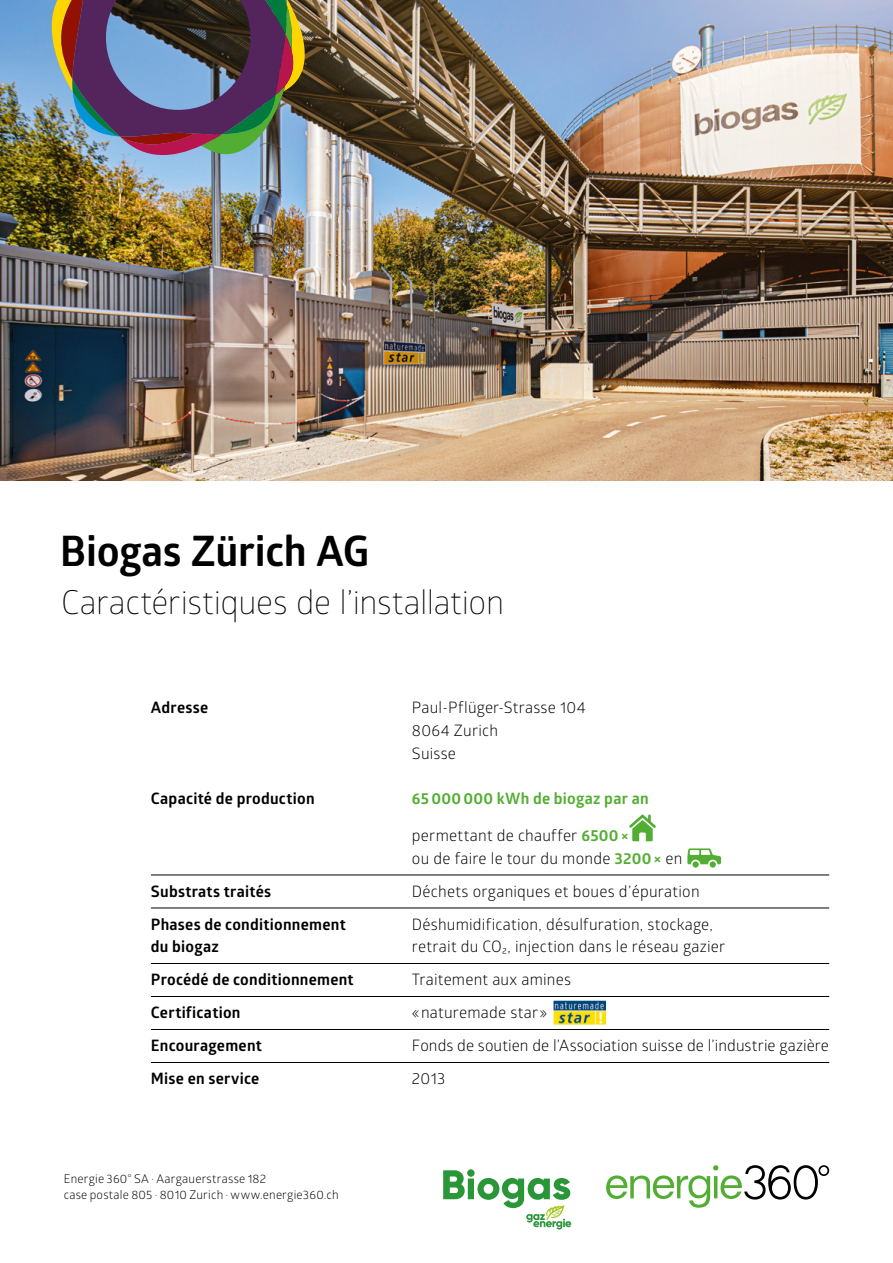
<style>
.page{position:relative;width:893px;height:1263px;background:#fff}
.page>*{position:absolute;margin:0;border:0;box-sizing:border-box;transform-origin:0 0}
.t1{font:700 42px "Glober";letter-spacing:-.005em;color:#000}
.t2{font:300 33px "Glober";letter-spacing:-.01em;color:#000}
.t3{font:15.75px/22.5px "Glober";letter-spacing:.015em;color:#000}
.t4{font:700 15.75px "Glober";letter-spacing:.015em;color:#000}
.t5{font:700 15.75px "Glober";letter-spacing:.015em;color:#52ae32}
.t6{font:12px/16.5px "Glober";letter-spacing:.02em;color:#000}
.s1{font-weight:700;color:#52ae32}
</style>
<div class="page">
<img style="left:0;top:0;width:893px;height:480px">
<svg style="left:606px;top:1165px;width:223px;height:43px"></svg>
<img style="left:52px;top:0;width:253px;height:155px">
<svg style="left:443px;top:1169px;width:128px;height:60px"></svg>
<hr style="left:151px;top:875px;width:678px;height:1px;background:#000">
<hr style="left:151px;top:908px;width:678px;height:1px;background:#000">
<hr style="left:151px;top:963px;width:678px;height:1px;background:#000">
<hr style="left:151px;top:996px;width:678px;height:1px;background:#000">
<hr style="left:151px;top:1029px;width:678px;height:1px;background:#000">
<hr style="left:151px;top:1062px;width:678px;height:1px;background:#000">
<svg style="left:687px;top:848px;width:34px;height:19px"></svg>
<svg style="left:629px;top:814px;width:27px;height:27px"></svg>
<img style="left:554px;top:1001px;width:52px;height:24px">
<h1 class="t1" style="left:60px;top:521px;width:311px">Biogas Zürich AG</h1>
<h2 class="t2" style="left:61px;top:579px;width:444px">Caractéristiques de l’installation</h2>
<p class="t4" style="left:151px;top:697px;width:59px">Adresse</p>
<p class="t3" style="left:412px;top:696px;width:175px">Paul-Pflüger-Strasse 104<br>8064 Zurich<br>Suisse</p>
<p class="t4" style="left:151px;top:787px;width:165px">Capacité de production</p>
<p class="t5" style="left:412px;top:787px;width:238px">65000000 kWh de biogaz par an</p>
<p class="t3" style="left:412px;top:823px;width:272px">permettant de chauffer <span class="s1">6500×<br></span>ou de faire le tour du monde <span class="s1">3200×</span> en</p>
<p class="t4" style="left:151px;top:880px;width:122px">Substrats traités</p>
<p class="t3" style="left:412px;top:879px;width:289px">Déchets organiques et boues d’épuration</p>
<p class="t4" style="left:151px;top:913px;width:196px">Phases de conditionnement</p>
<p class="t3" style="left:412px;top:912px;width:302px">Déshumidification, désulfuration, stockage,</p>
<p class="t4" style="left:151px;top:935px;width:70px">du biogaz</p>
<p class="t3" style="left:412px;top:934px;width:315px">retrait du CO₂, injection dans le réseau gazier</p>
<p class="t4" style="left:151px;top:968px;width:204px">Procédé de conditionnement</p>
<p class="t3" style="left:412px;top:967px;width:161px">Traitement aux amines</p>
<p class="t4" style="left:151px;top:1001px;width:91px">Certification</p>
<p class="t3" style="left:412px;top:1000px;width:137px">«naturemade star»</p>
<p class="t4" style="left:151px;top:1034px;width:113px">Encouragement</p>
<p class="t3" style="left:412px;top:1033px;width:418px">Fonds de soutien de l’Association suisse de l’industrie gazière</p>
<p class="t4" style="left:151px;top:1067px;width:110px">Mise en service</p>
<p class="t3" style="left:412px;top:1066px;width:35px">2013</p>
<p class="t6" style="left:64px;top:1169px;width:276px">Energie 360° SA · Aargauerstrasse 182<br>case postale 805 · 8010 Zurich · www.energie360.ch</p>
</div>
